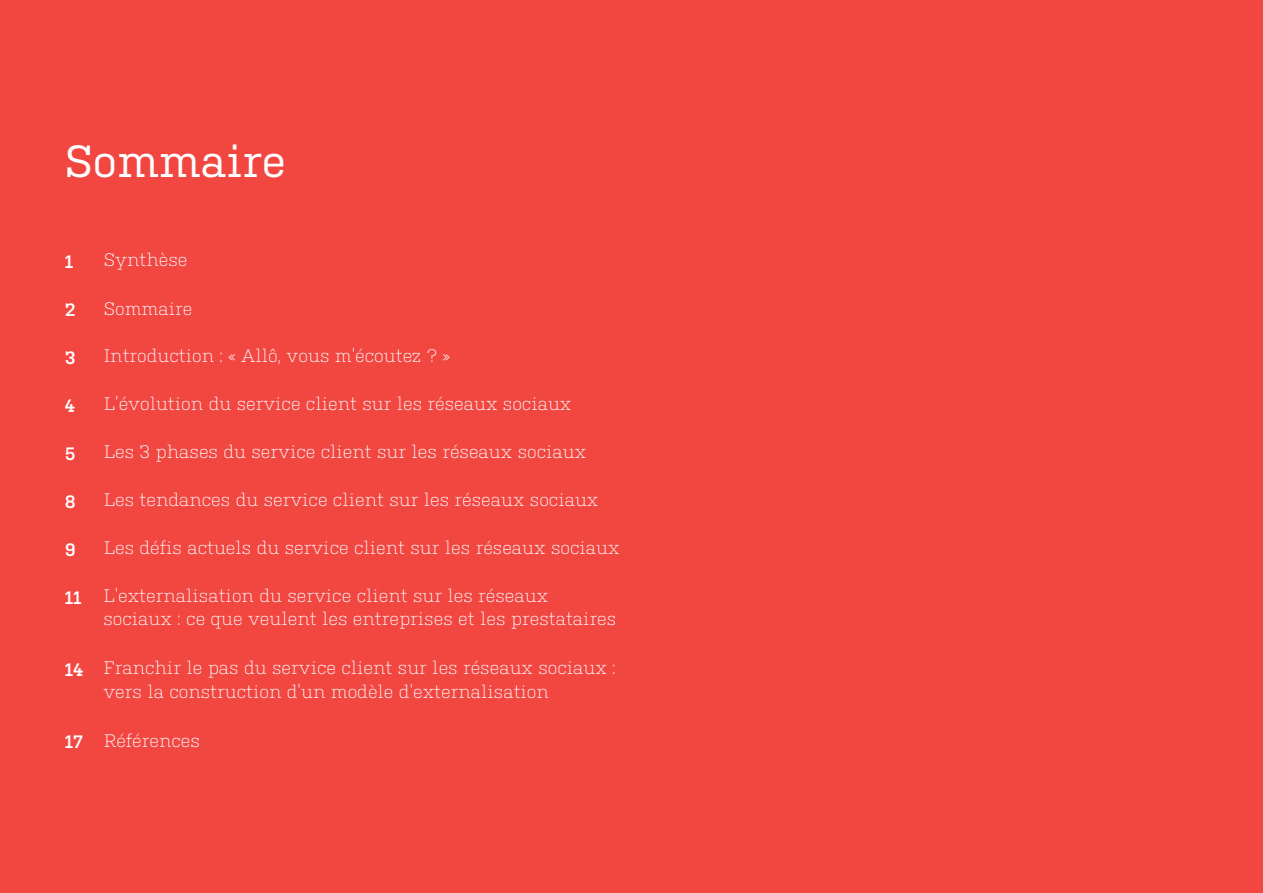
<style>
.page{position:relative;width:1263px;height:893px;background:#f24641}
.page>*{position:absolute;margin:0;border:0;box-sizing:border-box;transform-origin:0 0}
.t1{font:45px "Kulturista";color:#fff}
.t2{font:300 18px/23.4px "Kulturista";color:#fffcfd}
.t3{font:300 18px "Kulturista";color:#fff}
.t4{font:600 18px "Kulturista";color:#fffcfd}
</style>
<div class="page">
<h1 class="t1" style="left:65px;top:129px;width:223px">Sommaire</h1>
<p class="t4" style="left:65px;top:248px;width:10px">1</p>
<p class="t4" style="left:65px;top:296px;width:12px">2</p>
<p class="t4" style="left:65px;top:344px;width:12px">3</p>
<p class="t4" style="left:65px;top:392px;width:12px">4</p>
<p class="t4" style="left:65px;top:440px;width:12px">5</p>
<p class="t4" style="left:65px;top:488px;width:12px">8</p>
<p class="t4" style="left:65px;top:536px;width:13px">9</p>
<p class="t4" style="left:65px;top:584px;width:19px">11</p>
<p class="t4" style="left:65px;top:656px;width:20px">14</p>
<p class="t4" style="left:65px;top:728px;width:20px">17</p>
<p class="t2" style="left:104px;top:246px;width:85px">Synthèse</p>
<p class="t2" style="left:104px;top:296px;width:90px">Sommaire</p>
<p class="t2" style="left:104px;top:343px;width:348px">Introduction : « Allô, vous m’écoutez ? »</p>
<p class="t2" style="left:104px;top:391px;width:469px">L’évolution du service client sur les réseaux sociaux</p>
<p class="t3" style="left:104px;top:439px;width:484px">Les 3 phases du service client sur les réseaux sociaux</p>
<p class="t2" style="left:104px;top:487px;width:496px">Les tendances du service client sur les réseaux sociaux</p>
<p class="t2" style="left:104px;top:535px;width:517px">Les défis actuels du service client sur les réseaux sociaux</p>
<p class="t2" style="left:103px;top:582px;width:514px">L’externalisation du service client sur les réseaux sociaux : ce que veulent les entreprises et les prestataires</p>
<p class="t2" style="left:103px;top:655px;width:514px">Franchir le pas du service client sur les réseaux sociaux : vers la construction d’un modèle d’externalisation</p>
<p class="t2" style="left:104px;top:728px;width:98px">Références</p>
</div>
